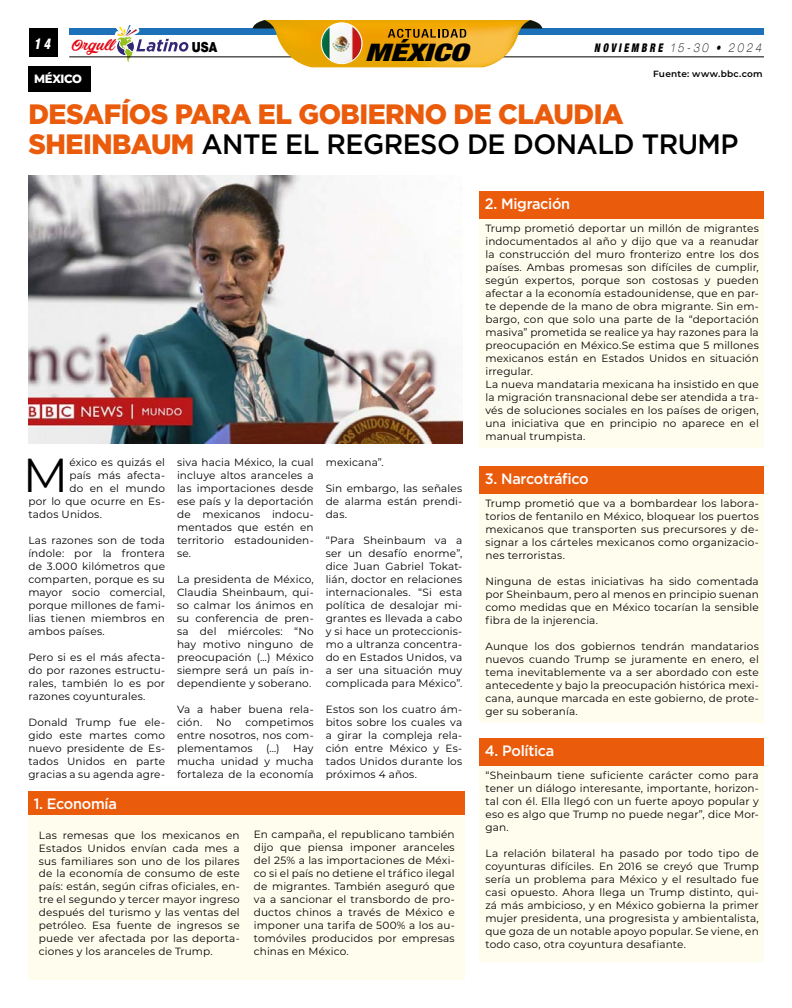
<style>
.page{position:relative;width:792px;height:1008px;background:#fff}
.page>*{position:absolute;margin:0;border:0;box-sizing:border-box;transform-origin:0 0}
.t1{font:47.6px "Montserrat";color:#000}
.t2{font:900 28px/30px "Gotham";letter-spacing:-.02em;color:#ea5b0b}
.t3{font:italic 900 condensed 24.2px "Helvetica Neue LT Std";color:#000;scale:1.35 1}
.t4{font:15.3px "Painter PERSONALUSEONLY";color:#e30613}
.t5{font:500 15px "Gotham";letter-spacing:-.02em;color:#fff}
.t6{font:italic 900 condensed 15px "Helvetica Neue LT Std";color:#fff;scale:.81 1}
.t7{font:900 13.9px "Helvetica Neue LT Std";color:#000;scale:.85 1}
.t8{font:italic 100 expanded 12px "Helvetica Neue LT Std";letter-spacing:.28em;color:#000;scale:.81 1}
.t9{font:800 12px "Montserrat";letter-spacing:-.025em;color:#fff}
.t10{font:10.5px/13px "Montserrat";letter-spacing:.015em;color:#000;text-align:justify}
.t11{font:600 9px "Montserrat";letter-spacing:.025em;color:#000}
.s1{font-weight:900;font-stretch:condensed}
.s2{font-weight:500;color:#000}
</style>
<div class="page">
<div style="left:69px;top:28px;width:695px;height:7px;background:#1d71b8"></div>
<div style="left:29px;top:28px;width:28px;height:29px;background:#000"></div>
<svg style="left:69px;top:25px;width:155px;height:37px"></svg>
<hr style="left:69px;top:57px;width:695px;height:1px;background:#000">
<div style="left:479px;top:219px;width:285px;height:229px;background:#fffdee"></div>
<div style="left:479px;top:493px;width:285px;height:230px;background:#fffdee"></div>
<div style="left:479px;top:766px;width:285px;height:196px;background:#fffdee"></div>
<div style="left:28px;top:815px;width:436px;height:164px;background:#fffdee"></div>
<div style="left:479px;top:191px;width:285px;height:28px;background:#ea5b0b"></div>
<div style="left:479px;top:466px;width:285px;height:27px;background:#ea5b0b"></div>
<div style="left:479px;top:738px;width:285px;height:27px;background:#ea5b0b"></div>
<div style="left:28px;top:791px;width:436px;height:24px;background:#ea5b0b"></div>
<div style="left:28px;top:66px;width:63px;height:26px;background:#000"></div>
<img style="left:28px;top:176px;width:434px;height:268px">
<svg style="left:253px;top:20px;width:289px;height:47px"></svg>
<img style="left:321px;top:23px;width:41px;height:41px;border-radius:20px">
<div style="left:321px;top:22px;width:42px;height:42px;border:1px solid #fff;border-radius:50%"></div>
<h3 class="t6" style="left:34px;top:34px;width:21px">1 4</h3>
<h3 class="t4" style="left:72px;top:35px;width:47px">Orgull</h3>
<h3 class="t7" style="left:192px;top:39px;width:31px">USA</h3>
<p class="t8" style="left:594px;top:40px;width:208px"><span class="s1">NOVIEMBRE</span> 15-30 • 2024</p>
<p class="t11" style="left:653px;top:67px;width:111px">Fuente: www.bbc.com</p>
<h3 class="t3" style="left:365px;top:38px;width:78px">MÉXICO</h3>
<p class="t9" style="left:34px;top:70px;width:49px">MÉXICO</p>
<h2 class="t2" style="left:28px;top:98px;width:712px">DESAFÍOS PARA EL GOBIERNO DE CLAUDIA<br>SHEINBAUM <span class="s2">ANTE EL REGRESO DE DONALD TRUMP</span></h2>
<h3 class="t5" style="left:485px;top:194px;width:87px">2. Migración</h3>
<h1 class="t1" style="left:23px;top:443px;width:47px">M</h1>
<p class="t10" style="left:69px;top:456px;width:97px">éxico es quizás el</p>
<p class="t10" style="left:69px;top:469px;width:97px">país más afecta-</p>
<p class="t10" style="left:69px;top:482px;width:97px">do en el mundo</p>
<p class="t10" style="left:28px;top:495px;width:138px">por lo que ocurre en Es-</p>
<p class="t10" style="left:28px;top:508px;width:75px">tados Unidos.</p>
<p class="t10" style="left:28px;top:534px;width:138px">Las razones son de toda índole: por la frontera de 3.000 kilómetros que comparten, porque es su mayor socio comercial, porque millones de fami&shy;lias tienen miembros en ambos países.</p>
<p class="t10" style="left:28px;top:651px;width:138px">Pero si es el más afecta&shy;do por razones estructu&shy;rales, también lo es por razones coyunturales.</p>
<p class="t10" style="left:28px;top:716px;width:138px">Donald Trump fue ele&shy;gido este martes como nuevo presidente de Es&shy;tados Unidos en parte gracias a su agenda agre-</p>
<h3 class="t5" style="left:34px;top:793px;width:85px">1. Economía</h3>
<p class="t10" style="left:177px;top:456px;width:138px">siva hacia México, la cual incluye altos aranceles a las importaciones desde ese país y la deportación de mexicanos indocu&shy;mentados que estén en territorio estadouniden&shy;se.</p>
<p class="t10" style="left:177px;top:572px;width:138px">La presidenta de México, Claudia Sheinbaum, qui&shy;so calmar los ánimos en su conferencia de pren&shy;sa del miércoles: “No hay motivo ninguno de preocupación (…) México siempre será un país in&shy;dependiente y soberano.</p>
<p class="t10" style="left:177px;top:702px;width:138px">Va a haber buena rela&shy;ción.</p>
<p class="t10" style="left:177px;top:715px;width:138px;text-indent:68px">competimos entre nosotros, nos com&shy;plementamos</p>
<p class="t10" style="left:216px;top:715px;width:17px">No</p>
<p class="t10" style="left:266px;top:741px;width:15px">(…)</p>
<p class="t10" style="left:177px;top:741px;width:138px;text-indent:116px">Hay mucha unidad y mucha fortaleza de la economía</p>
<p class="t10" style="left:326px;top:455px;width:60px">mexicana”.</p>
<p class="t10" style="left:326px;top:481px;width:138px">Sin embargo, las señales de alarma están prendi&shy;das.</p>
<p class="t10" style="left:326px;top:533px;width:138px">“Para Sheinbaum va a ser un desafío enorme”, dice Juan Gabriel Tokat&shy;lián, doctor en relaciones internacionales. “Si esta política de desalojar mi&shy;grantes es llevada a cabo y si hace un proteccionis&shy;mo a ultranza concentra&shy;do en Estados Unidos, va a ser una situación muy complicada para México”.</p>
<p class="t10" style="left:326px;top:702px;width:138px">Estos son los cuatro ám&shy;bitos sobre los cuales va a girar la compleja rela&shy;ción entre México y Es&shy;tados Unidos durante los próximos 4 años.</p>
<p class="t10" style="left:39px;top:828px;width:202px">Las remesas que los mexicanos en Estados Unidos envían cada mes a sus familiares son uno de los pilares de la economía de consumo de este país: están, según cifras oficiales, en&shy;tre el segundo y tercer mayor ingreso después del turismo y las ventas del petróleo. Esa fuente de ingresos se puede ver afectada por las deporta&shy;ciones y los aranceles de Trump.</p>
<p class="t10" style="left:254px;top:828px;width:202px">En campaña, el republicano también dijo que piensa imponer aranceles del 25% a las importaciones de Méxi&shy;co si el país no detiene el tráfico ilegal de migrantes. También aseguró que va a sancionar el transbordo de pro&shy;ductos chinos a través de México e imponer una tarifa de 500% a los au&shy;tomóviles producidos por empresas chinas en México.</p>
<p class="t10" style="left:485px;top:222px;width:275px;text-align:left">Trump prometió deportar un millón de migrantes indocumentados al año y dijo que va a reanudar la construcción del muro fronterizo entre los dos países. Ambas promesas son difíciles de cumplir, según expertos, porque son costosas y pueden afectar a la economía estadounidense, que en par&shy;te depende de la mano de obra migrante. Sin em&shy;bargo, con que solo una parte de la “deportación masiva” prometida se realice ya hay razones para la preocupación en México.Se estima que 5 millones mexicanos están en Estados Unidos en situación irregular.<br>La nueva mandataria mexicana ha insistido en que la migración transnacional debe ser atendida a tra&shy;vés de soluciones sociales en los países de origen, una iniciativa que en principio no aparece en el manual trumpista.</p>
<h3 class="t5" style="left:485px;top:469px;width:105px">3. Narcotráfico</h3>
<p class="t10" style="left:485px;top:497px;width:275px">Trump prometió que va a bombardear los labora&shy;torios de fentanilo en México, bloquear los puertos mexicanos que transporten sus precursores y de&shy;signar a los cárteles mexicanos como organizacio&shy;nes terroristas.</p>
<p class="t10" style="left:485px;top:575px;width:275px">Ninguna de estas iniciativas ha sido comentada por Sheinbaum, pero al menos en principio suenan como medidas que en México tocarían la sensible fibra de la injerencia.</p>
<p class="t10" style="left:485px;top:640px;width:275px">Aunque los dos gobiernos tendrán mandatarios nuevos cuando Trump se juramente en enero, el tema inevitablemente va a ser abordado con este antecedente y bajo la preocupación histórica mexi&shy;cana, aunque marcada en este gobierno, de prote&shy;ger su soberanía.</p>
<h3 class="t5" style="left:485px;top:741px;width:71px">4. Política</h3>
<p class="t10" style="left:485px;top:769px;width:275px">“Sheinbaum tiene suficiente carácter como para tener un diálogo interesante, importante, horizon&shy;tal con él. Ella llegó con un fuerte apoyo popular y eso es algo que Trump no puede negar”, dice Mor&shy;gan.</p>
<p class="t10" style="left:485px;top:847px;width:275px">La relación bilateral ha pasado por todo tipo de coyunturas difíciles. En 2016 se creyó que Trump sería un problema para México y el resultado fue casi opuesto. Ahora llega un Trump distinto, qui&shy;zá más ambicioso, y en México gobierna la primer mujer presidenta, una progresista y ambientalista, que goza de un notable apoyo popular. Se viene, en todo caso, otra coyuntura desafiante.</p>
</div>
